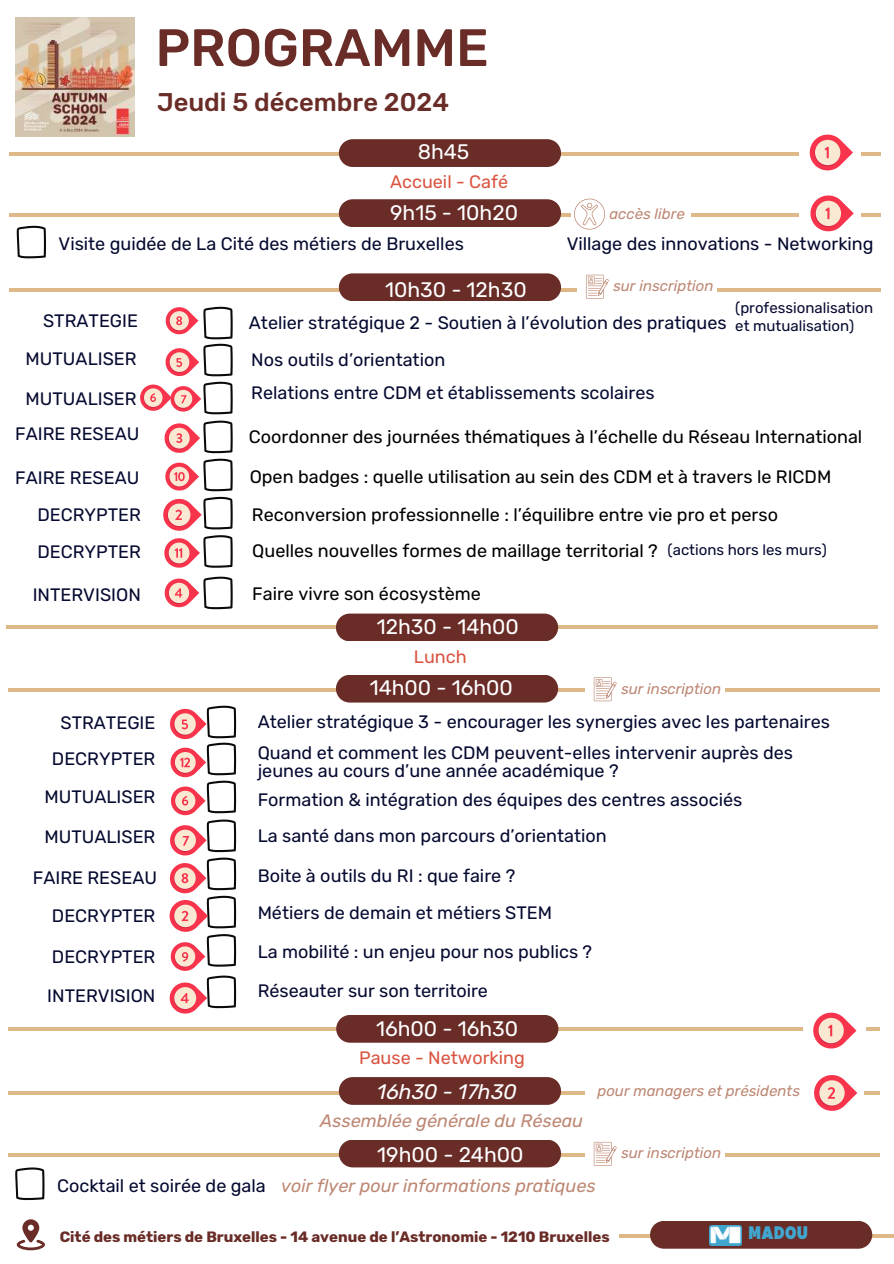
<style>
.page{position:relative;width:894px;height:1264px;background:#fff}
.page>*{position:absolute;margin:0;border:0;box-sizing:border-box;transform-origin:0 0}
.t1{font:500 52.5px "Rubik";color:#692c27}
.t2{font:500 25.5px "Rubik";color:#692c27}
.t3{font:21px "Rubik";color:#fff}
.t4{font:italic 21px "Rubik";color:#fff}
.t5{font:18px/38.1px "Rubik";color:#050a30}
.t6{font:18px/38px "Rubik";color:#000}
.t7{font:italic 18px "Rubik";color:#bd8773}
.t8{font:18px "Rubik";color:#da5441}
.t9{font:18px "Funkturm";color:#41a6ce}
.t10{font:italic 15px "Rubik";color:#bd8773}
.t11{font:700 15px "Rubik";color:#692c27}
.t12{font:15px/18px "Rubik";color:#050a30}
</style>
<div class="page">
<img style="left:15px;top:17px;width:119px;height:119px">
<svg style="left:15px;top:1167px;width:29px;height:32px"></svg>
<hr style="left:10px;top:152px;width:870px;height:3px;background:#dfb888">
<div style="left:339px;top:139px;width:222px;height:28px;background:#692c27"></div>
<hr style="left:10px;top:213px;width:870px;height:3px;background:#dfb888">
<div style="left:339px;top:199px;width:222px;height:28px;background:#692c27"></div>
<hr style="left:10px;top:288px;width:870px;height:3px;background:#dfb888">
<div style="left:339px;top:273px;width:222px;height:28px;background:#692c27"></div>
<hr style="left:8px;top:1153px;width:871px;height:3px;background:#dfb888">
<div style="left:339px;top:1140px;width:222px;height:27px;background:#692c27"></div>
<svg style="left:8px;top:1090px;width:871px;height:4px"></svg>
<div style="left:339px;top:1077px;width:222px;height:27px;background:#692c27"></div>
<svg style="left:17px;top:226px;width:29px;height:32px"></svg>
<hr style="left:7px;top:626px;width:870px;height:3px;background:#dfb888">
<div style="left:336px;top:613px;width:222px;height:28px;background:#692c27"></div>
<hr style="left:8px;top:688px;width:871px;height:4px;background:#dfb888">
<div style="left:336px;top:675px;width:222px;height:27px;background:#692c27"></div>
<div style="left:585px;top:1139px;width:139px;height:31px;background:#fff"></div>
<svg style="left:593px;top:1141px;width:23px;height:24px"></svg>
<hr style="left:619px;top:1234px;width:274px;height:3px;background:#dfb888">
<div style="left:650px;top:1221px;width:221px;height:27px;background:#692c27"></div>
<img style="left:709px;top:1225px;width:32px;height:20px">
<svg style="left:17px;top:1219px;width:28px;height:31px"></svg>
<div style="left:585px;top:1076px;width:224px;height:30px;background:#fff"></div>
<div style="left:585px;top:675px;width:139px;height:30px;background:#fff"></div>
<svg style="left:593px;top:677px;width:23px;height:24px"></svg>
<div style="left:577px;top:272px;width:139px;height:31px;background:#fff"></div>
<svg style="left:586px;top:275px;width:22px;height:23px"></svg>
<div style="left:571px;top:200px;width:119px;height:31px;background:#fff"></div>
<svg style="left:574px;top:199px;width:31px;height:30px"></svg>
<hr style="left:8px;top:1027px;width:871px;height:3px;background:#dfb888">
<div style="left:336px;top:1015px;width:222px;height:27px;background:#692c27"></div>
<div style="left:799px;top:125px;width:62px;height:108px;background:#fff"></div>
<svg style="left:810px;top:195px;width:43px;height:37px"></svg>
<svg style="left:140px;top:306px;width:92px;height:304px"></svg>
<svg style="left:169px;top:705px;width:67px;height:309px"></svg>
<div style="left:802px;top:1065px;width:61px;height:53px;background:#fff"></div>
<svg style="left:814px;top:1075px;width:43px;height:36px"></svg>
<div style="left:804px;top:1000px;width:61px;height:53px;background:#fff"></div>
<div style="left:802px;top:998px;width:62px;height:52px;background:#fff"></div>
<svg style="left:813px;top:1012px;width:43px;height:37px"></svg>
<svg style="left:809px;top:134px;width:43px;height:37px"></svg>
<h1 class="t1" style="left:155px;top:17px;width:335px">PROGRAMME</h1>
<h2 class="t2" style="left:157px;top:87px;width:293px">Jeudi 5 décembre 2024</h2>
<p class="t3" style="left:417px;top:140px;width:53px">8h45</p>
<p class="t8" style="left:390px;top:171px;width:120px">Accueil - Café</p>
<p class="t3" style="left:390px;top:200px;width:129px">9h15 - 10h20</p>
<p class="t10" style="left:609px;top:205px;width:77px">accès libre</p>
<p class="t5" style="left:59px;top:225px;width:407px">Visite guidée de La Cité des métiers de Bruxelles</p>
<p class="t5" style="left:566px;top:225px;width:308px">Village des innovations - Networking</p>
<p class="t3" style="left:385px;top:277px;width:143px">10h30 - 12h30</p>
<p class="t10" style="left:613px;top:277px;width:102px">sur inscription</p>
<p class="t5" style="left:43px;top:301px;width:96px">STRATEGIE</p>
<p class="t5" style="left:249px;top:303px;width:479px">Atelier stratégique 2 - Soutien à l’évolution des pratiques</p>
<p class="t5" style="left:26px;top:339px;width:112px">MUTUALISER</p>
<p class="t5" style="left:26px;top:379px;width:112px">MUTUALISER</p>
<p class="t5" style="left:251px;top:343px;width:405px;line-height:33.2px">Nos outils d’orientation<br>Relations entre CDM et établissements scolaires</p>
<p class="t12" style="left:735px;top:299px;width:139px">(professionalisation et mutualisation)</p>
<p class="t5" style="left:15px;top:415px;width:126px">FAIRE RESEAU</p>
<p class="t6" style="left:249px;top:418px;width:614px">Coordonner des journées thématiques à l’échelle du Réseau International</p>
<p class="t6" style="left:250px;top:457px;width:583px">Open badges : quelle utilisation au sein des CDM et à travers le RICDM<br>Reconversion professionnelle : l’équilibre entre vie pro et perso</p>
<p class="t6" style="left:252px;top:531px;width:407px">Quelles nouvelles formes de maillage territorial ?</p>
<p class="t5" style="left:15px;top:458px;width:126px">FAIRE RESEAU</p>
<p class="t5" style="left:37px;top:495px;width:105px">DECRYPTER</p>
<p class="t5" style="left:37px;top:533px;width:105px">DECRYPTER</p>
<p class="t12" style="left:667px;top:541px;width:161px">(actions hors les murs)</p>
<p class="t5" style="left:33px;top:576px;width:110px">INTERVISION</p>
<p class="t6" style="left:252px;top:575px;width:230px">Faire vivre son écosystème</p>
<p class="t3" style="left:376px;top:615px;width:143px">12h30 - 14h00</p>
<p class="t8" style="left:414px;top:645px;width:54px">Lunch</p>
<p class="t3" style="left:369px;top:675px;width:144px">14h00 - 16h00</p>
<p class="t10" style="left:621px;top:679px;width:102px">sur inscription</p>
<p class="t5" style="left:60px;top:704px;width:96px">STRATEGIE</p>
<p class="t5" style="left:257px;top:702px;width:573px">Atelier stratégique 3 - encourager les synergies avec les partenaires</p>
<p class="t5" style="left:52px;top:739px;width:105px">DECRYPTER</p>
<p class="t5" style="left:257px;top:744px;width:536px;line-height:18px">Quand et comment les CDM peuvent-elles intervenir auprès des jeunes au cours d’une année académique ?</p>
<p class="t5" style="left:44px;top:778px;width:112px">MUTUALISER</p>
<p class="t5" style="left:44px;top:818px;width:112px">MUTUALISER</p>
<p class="t5" style="left:33px;top:858px;width:126px;line-height:38.8px;text-align:right">FAIRE RESEAU<br>DECRYPTER</p>
<p class="t5" style="left:52px;top:937px;width:105px">DECRYPTER</p>
<p class="t5" style="left:47px;top:977px;width:110px">INTERVISION</p>
<p class="t5" style="left:257px;top:782px;width:486px;line-height:35.4px">Formation &amp; intégration des équipes des centres associés<br>La santé dans mon parcours d’orientation</p>
<p class="t5" style="left:257px;top:856px;width:336px">Boite à outils du RI : que faire ?<br>Métiers de demain et métiers STEM<br>La mobilité : un enjeu pour nos publics ?<br>Réseauter sur son territoire</p>
<p class="t3" style="left:376px;top:1015px;width:143px">16h00 - 16h30</p>
<p class="t8" style="left:359px;top:1047px;width:167px">Pause - Networking</p>
<p class="t5" style="left:57px;top:1166px;width:210px">Cocktail et soirée de gala</p>
<p class="t4" style="left:377px;top:1079px;width:141px">16h30 - 17h30</p>
<p class="t7" style="left:320px;top:1110px;width:264px">Assemblée générale du Réseau</p>
<p class="t3" style="left:377px;top:1142px;width:148px">19h00 - 24h00</p>
<p class="t10" style="left:597px;top:1081px;width:204px">pour managers et présidents</p>
<p class="t10" style="left:621px;top:1144px;width:102px">sur inscription</p>
<p class="t7" style="left:281px;top:1175px;width:316px">voir flyer pour informations pratiques</p>
<p class="t11" style="left:60px;top:1227px;width:551px">Cité des métiers de Bruxelles - 14 avenue de l’Astronomie - 1210 Bruxelles</p>
<p class="t9" style="left:748px;top:1222px;width:61px">MADOU</p>
</div>
